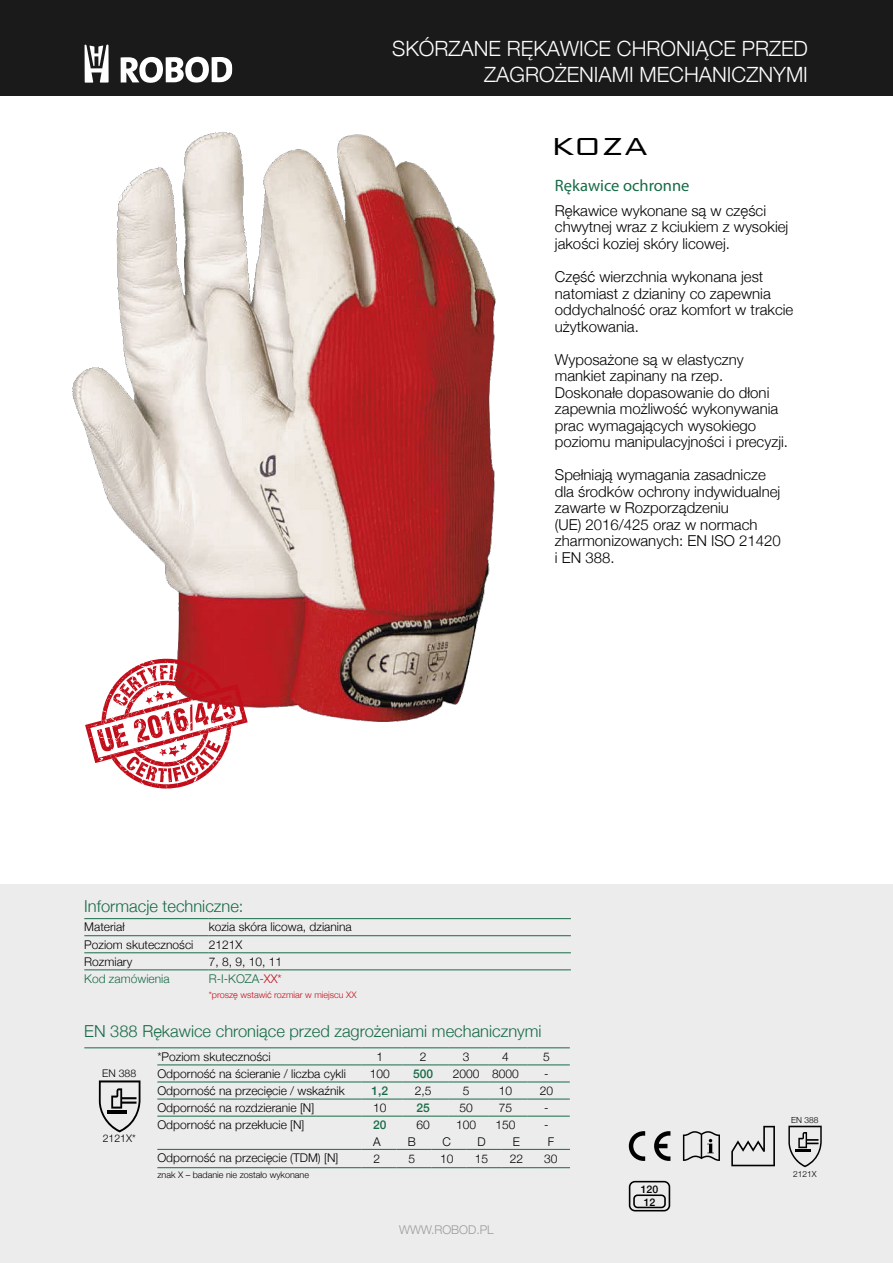
<style>
.page{position:relative;width:893px;height:1263px;background:#fff}
.page>*{position:absolute;margin:0;border:0;box-sizing:border-box;transform-origin:0 0}
.t1{font:300 33px "Bank Gothic BT";color:#000}
.t2{font:300 21px/25.2px "Helvetica Neue";color:#fff;text-align:right}
.t3{font:300 16.5px "Helvetica Neue";color:#176b47}
.t4{font:16.5px "Myriad Pro";color:#176b47}
.t5{font:300 15px/16.5px "Helvetica Neue";color:#000}
.t6{font:300 12px "Helvetica Neue";color:#000}
.t7{font:300 12px "Helvetica Neue";color:#176b47}
.t8{font:300 12px "Helvetica Neue";color:#9c9b9b}
.t9{font:500 12px "Helvetica Neue";color:#176b47}
.t10{font:300 10.5px "Helvetica Neue";color:#000}
.t11{font:500 10.5px/12.6px "Helvetica Neue";color:#000}
.t12{font:300 9px "Helvetica Neue";color:#c20e1a}
.t13{font:300 9px "Helvetica Neue";color:#000}
.t14{font:300 8.4px "Helvetica Neue";color:#000}
.s1{color:#c20e1a}
</style>
<div class="page">
<div style="left:0;top:884px;width:892px;height:379px;background:#ececec"></div>
<div style="left:0;top:0;width:893px;height:96px;background:#1a1a1a"></div>
<svg style="left:121px;top:57px;width:111px;height:26px"></svg>
<svg style="left:84px;top:45px;width:25px;height:38px"></svg>
<hr style="left:84px;top:918px;width:125px;height:1px;background:#176b47">
<hr style="left:209px;top:918px;width:362px;height:1px;background:#176b47">
<hr style="left:84px;top:935px;width:125px;height:1px;background:#176b47">
<hr style="left:209px;top:935px;width:362px;height:1px;background:#176b47">
<hr style="left:84px;top:952px;width:125px;height:1px;background:#176b47">
<hr style="left:209px;top:952px;width:362px;height:1px;background:#176b47">
<hr style="left:84px;top:969px;width:125px;height:1px;background:#176b47">
<hr style="left:209px;top:969px;width:362px;height:1px;background:#176b47">
<hr style="left:84px;top:1047px;width:73px;height:1px;background:#176b47">
<hr style="left:157px;top:1047px;width:204px;height:1px;background:#176b47">
<hr style="left:361px;top:1047px;width:41px;height:1px;background:#176b47">
<hr style="left:402px;top:1047px;width:46px;height:1px;background:#176b47">
<hr style="left:448px;top:1047px;width:40px;height:1px;background:#176b47">
<hr style="left:488px;top:1047px;width:39px;height:1px;background:#176b47">
<hr style="left:527px;top:1047px;width:43px;height:1px;background:#176b47">
<hr style="left:157px;top:1065px;width:204px;height:1px;background:#176b47">
<hr style="left:361px;top:1065px;width:41px;height:1px;background:#176b47">
<hr style="left:402px;top:1065px;width:46px;height:1px;background:#176b47">
<hr style="left:448px;top:1065px;width:40px;height:1px;background:#176b47">
<hr style="left:488px;top:1065px;width:39px;height:1px;background:#176b47">
<hr style="left:527px;top:1065px;width:43px;height:1px;background:#176b47">
<hr style="left:157px;top:1082px;width:204px;height:1px;background:#176b47">
<hr style="left:361px;top:1082px;width:41px;height:1px;background:#176b47">
<hr style="left:402px;top:1082px;width:46px;height:1px;background:#176b47">
<hr style="left:448px;top:1082px;width:40px;height:1px;background:#176b47">
<hr style="left:488px;top:1082px;width:39px;height:1px;background:#176b47">
<hr style="left:527px;top:1082px;width:43px;height:1px;background:#176b47">
<hr style="left:157px;top:1099px;width:204px;height:1px;background:#176b47">
<hr style="left:361px;top:1099px;width:41px;height:1px;background:#176b47">
<hr style="left:402px;top:1099px;width:46px;height:1px;background:#176b47">
<hr style="left:448px;top:1099px;width:40px;height:1px;background:#176b47">
<hr style="left:488px;top:1099px;width:39px;height:1px;background:#176b47">
<hr style="left:527px;top:1099px;width:43px;height:1px;background:#176b47">
<hr style="left:157px;top:1116px;width:204px;height:1px;background:#176b47">
<hr style="left:361px;top:1116px;width:41px;height:1px;background:#176b47">
<hr style="left:402px;top:1116px;width:46px;height:1px;background:#176b47">
<hr style="left:448px;top:1116px;width:40px;height:1px;background:#176b47">
<hr style="left:488px;top:1116px;width:39px;height:1px;background:#176b47">
<hr style="left:527px;top:1116px;width:43px;height:1px;background:#176b47">
<hr style="left:157px;top:1149px;width:205px;height:1px;background:#176b47">
<hr style="left:362px;top:1149px;width:34px;height:1px;background:#176b47">
<hr style="left:396px;top:1149px;width:35px;height:1px;background:#176b47">
<hr style="left:431px;top:1149px;width:35px;height:1px;background:#176b47">
<hr style="left:466px;top:1149px;width:35px;height:1px;background:#176b47">
<hr style="left:501px;top:1149px;width:35px;height:1px;background:#176b47">
<hr style="left:536px;top:1149px;width:34px;height:1px;background:#176b47">
<hr style="left:157px;top:1167px;width:205px;height:1px;background:#176b47">
<hr style="left:362px;top:1167px;width:34px;height:1px;background:#176b47">
<hr style="left:396px;top:1167px;width:35px;height:1px;background:#176b47">
<hr style="left:431px;top:1167px;width:35px;height:1px;background:#176b47">
<hr style="left:466px;top:1167px;width:35px;height:1px;background:#176b47">
<hr style="left:501px;top:1167px;width:35px;height:1px;background:#176b47">
<hr style="left:536px;top:1167px;width:34px;height:1px;background:#176b47">
<svg style="left:99px;top:1080px;width:42px;height:52px"></svg>
<img style="left:72px;top:132px;width:424px;height:590px">
<svg style="left:85px;top:656px;width:163px;height:132px"></svg>
<svg style="left:788px;top:1126px;width:34px;height:41px"></svg>
<svg style="left:629px;top:1131px;width:16px;height:30px"></svg>
<svg style="left:654px;top:1131px;width:16px;height:30px"></svg>
<svg style="left:683px;top:1131px;width:37px;height:30px"></svg>
<svg style="left:629px;top:1181px;width:41px;height:30px"></svg>
<svg style="left:731px;top:1126px;width:44px;height:40px"></svg>
<h2 class="t2" style="left:392px;top:35px;width:417px">SKÓRZANE RĘKAWICE CHRONIĄCE PRZED<br>ZAGROŻENIAMI MECHANICZNYMI</h2>
<h1 class="t1" style="left:551px;top:128px;width:99px">KOZA</h1>
<p class="t4" style="left:555px;top:175px;width:136px">Rękawice ochronne</p>
<p class="t5" style="left:555px;top:201px;width:235px">Rękawice wykonane są w części chwytnej wraz z kciukiem z wysokiej jakości koziej skóry licowej.</p>
<p class="t5" style="left:555px;top:267px;width:240px">Część wierzchnia wykonana jest natomiast z dzianiny co zapewnia oddychalność oraz komfort w trakcie użytkowania.</p>
<p class="t5" style="left:555px;top:350px;width:235px">Wyposażone są w elastyczny mankiet zapinany na rzep.<br>Doskonałe dopasowanie do dłoni zapewnia możliwość wykonywania prac wymagających wysokiego poziomu manipulacyjności i precyzji.</p>
<p class="t5" style="left:555px;top:465px;width:227px">Spełniają wymagania zasadnicze dla środków ochrony indywidualnej zawarte w Rozporządzeniu<br>(UE) 2016/425 oraz w normach zharmonizowanych: EN ISO 21420 i EN 388.</p>
<p class="t3" style="left:84px;top:893px;width:161px">Informacje techniczne:</p>
<p class="t6" style="left:84px;top:917px;width:42px">Materiał</p>
<p class="t6" style="left:209px;top:917px;width:145px">kozia skóra licowa, dzianina</p>
<p class="t6" style="left:84px;top:934px;width:111px">Poziom skuteczności</p>
<p class="t6" style="left:209px;top:934px;width:35px">2121X</p>
<p class="t6" style="left:84px;top:952px;width:50px">Rozmiary</p>
<p class="t6" style="left:209px;top:952px;width:75px">7, 8, 9, 10, 11</p>
<p class="t7" style="left:84px;top:969px;width:87px">Kod zamówienia</p>
<p class="t7" style="left:209px;top:969px;width:75px">R-I-KOZA-<span class="s1">XX*</span></p>
<p class="t12" style="left:209px;top:987px;width:149px">*proszę wstawić rozmiar w miejscu XX</p>
<p class="t3" style="left:84px;top:1018px;width:459px">EN 388 Rękawice chroniące przed zagrożeniami mechanicznymi</p>
<p class="t6" style="left:157px;top:1047px;width:115px">*Poziom skuteczności</p>
<p class="t6" style="left:376px;top:1047px;width:8px">1</p>
<p class="t6" style="left:420px;top:1047px;width:8px">2</p>
<p class="t6" style="left:463px;top:1047px;width:8px">3</p>
<p class="t6" style="left:502px;top:1047px;width:8px">4</p>
<p class="t6" style="left:543px;top:1047px;width:8px">5</p>
<p class="t6" style="left:157px;top:1064px;width:190px">Odporność na ścieranie / liczba cykli</p>
<p class="t6" style="left:370px;top:1064px;width:22px">100</p>
<p class="t9" style="left:413px;top:1064px;width:22px">500</p>
<p class="t6" style="left:453px;top:1064px;width:68px">2000 8000</p>
<p class="t6" style="left:544px;top:1064px;width:6px">-</p>
<p class="t6" style="left:157px;top:1081px;width:189px">Odporność na przecięcie / wskaźnik</p>
<p class="t9" style="left:371px;top:1081px;width:18px">1,2</p>
<p class="t6" style="left:415px;top:1081px;width:18px">2,5</p>
<p class="t6" style="left:463px;top:1081px;width:8px">5</p>
<p class="t6" style="left:499px;top:1081px;width:15px">10</p>
<p class="t6" style="left:540px;top:1081px;width:15px">20</p>
<p class="t6" style="left:157px;top:1098px;width:158px">Odporność na rozdzieranie [N]</p>
<p class="t6" style="left:373px;top:1098px;width:15px">10</p>
<p class="t9" style="left:416px;top:1098px;width:15px">25</p>
<p class="t6" style="left:459px;top:1098px;width:15px">50</p>
<p class="t6" style="left:499px;top:1098px;width:15px">75</p>
<p class="t6" style="left:544px;top:1098px;width:6px">-</p>
<p class="t6" style="left:157px;top:1115px;width:149px">Odporność na przekłucie [N]</p>
<p class="t9" style="left:373px;top:1115px;width:15px">20</p>
<p class="t6" style="left:416px;top:1115px;width:15px">60</p>
<p class="t6" style="left:456px;top:1115px;width:22px">100</p>
<p class="t6" style="left:496px;top:1115px;width:22px">150</p>
<p class="t6" style="left:544px;top:1115px;width:6px">-</p>
<p class="t6" style="left:373px;top:1132px;width:9px">A</p>
<p class="t6" style="left:408px;top:1132px;width:10px">B</p>
<p class="t6" style="left:442px;top:1132px;width:10px">C</p>
<p class="t6" style="left:477px;top:1132px;width:10px">D</p>
<p class="t6" style="left:513px;top:1132px;width:9px">E</p>
<p class="t6" style="left:548px;top:1132px;width:8px">F</p>
<p class="t6" style="left:157px;top:1148px;width:183px">Odporność na przecięcie (TDM) [N]</p>
<p class="t6" style="left:374px;top:1149px;width:8px">2</p>
<p class="t6" style="left:408px;top:1149px;width:8px">5</p>
<p class="t6" style="left:440px;top:1149px;width:15px">10</p>
<p class="t6" style="left:475px;top:1149px;width:15px">15</p>
<p class="t6" style="left:510px;top:1149px;width:15px">22</p>
<p class="t6" style="left:544px;top:1149px;width:15px">30</p>
<p class="t13" style="left:157px;top:1168px;width:153px">znak X – badanie nie zostało wykonane</p>
<p class="t10" style="left:102px;top:1065px;width:36px">EN 388</p>
<p class="t10" style="left:103px;top:1130px;width:35px">2121X*</p>
<p class="t8" style="left:399px;top:1220px;width:96px">WWW.ROBOD.PL</p>
<p class="t11" style="left:641px;top:1182px;width:19px">120<br>12</p>
<p class="t14" style="left:791px;top:1113px;width:29px">EN 388</p>
<p class="t14" style="left:793px;top:1167px;width:25px">2121X</p>
</div>
